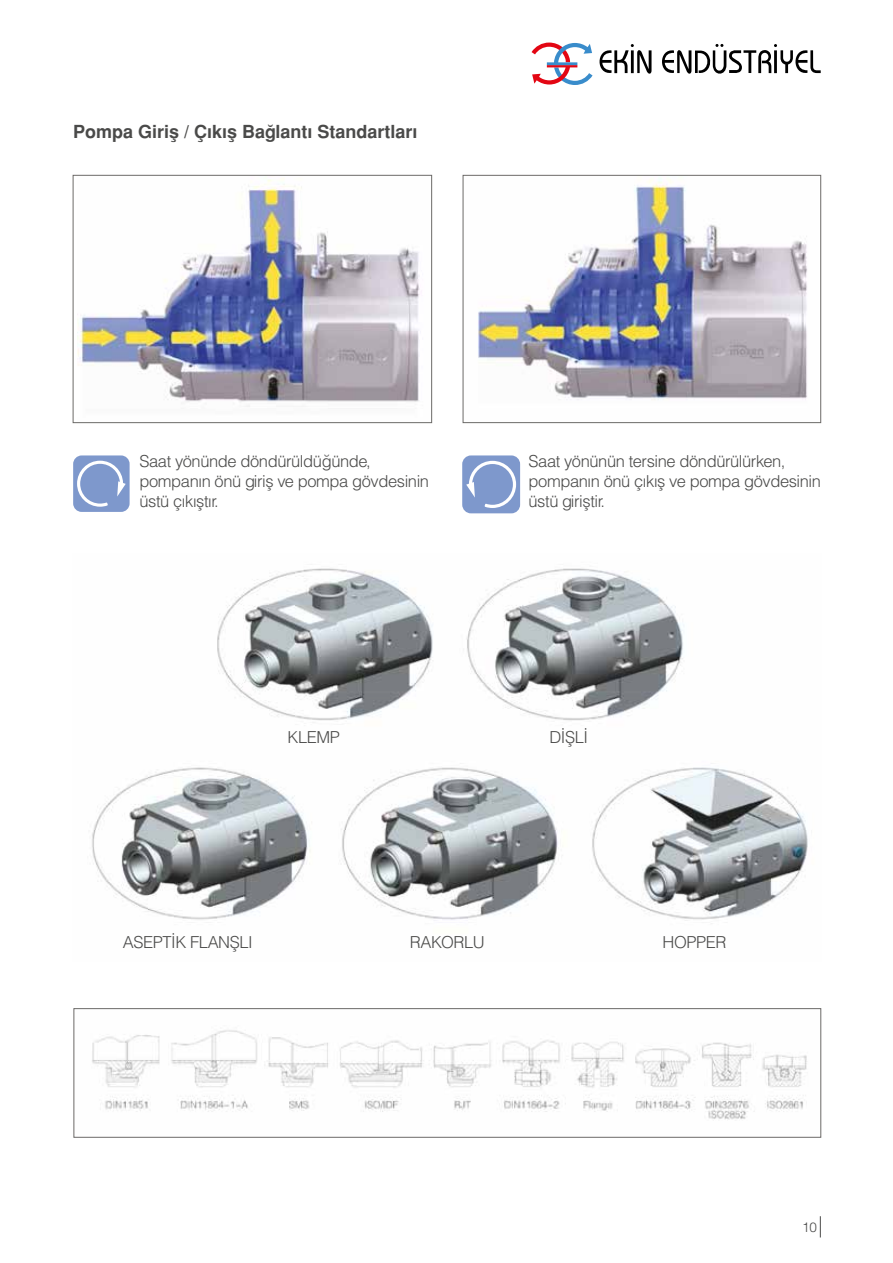
<style>
.page{position:relative;width:893px;height:1263px;background:#fff}
.page>*{position:absolute;margin:0;border:0;box-sizing:border-box;transform-origin:0 0}
.t1{font:700 18px "Helvetica Tr";color:#4a4a49}
.t2{font:16.5px/19.8px "Helvetica Light Normal Tr";letter-spacing:-.025em;color:#4a4a49}
.t3{font:13.5px "Helvetica Light Normal Tr";color:#4a4a49}
</style>
<div class="page">
<svg style="left:820px;top:1216px;width:1px;height:21px"></svg>
<svg style="left:531px;top:43px;width:290px;height:42px"></svg>
<img style="left:77px;top:178px;width:345px;height:229px">
<div style="left:73px;top:175px;width:359px;height:248px;border:1px solid #6c6a68"></div>
<img style="left:478px;top:179px;width:329px;height:221px">
<div style="left:463px;top:175px;width:358px;height:248px;border:1px solid #6c6a68"></div>
<img style="left:92px;top:1030px;width:715px;height:90px">
<div style="left:74px;top:1008px;width:747px;height:130px;border:1px solid #6c6a68"></div>
<div style="left:462px;top:455px;width:58px;height:58px;background:#7e98cc;border-radius:9px"></div>
<svg style="left:466px;top:461px;width:50px;height:47px"></svg>
<div style="left:73px;top:455px;width:57px;height:57px;background:#7e98cc;border-radius:8px"></div>
<svg style="left:77px;top:461px;width:49px;height:46px"></svg>
<img style="left:92px;top:568px;width:716px;height:356px">
<p class="t1" style="left:73px;top:121px;width:346px">Pompa Giriş / Çıkış Bağlantı Standartları</p>
<p class="t2" style="left:139px;top:451px;width:291px">Saat yönünde döndürüldüğünde, pompanın önü giriş ve pompa gövdesinin üstü çıkıştır.</p>
<p class="t2" style="left:529px;top:451px;width:294px">Saat yönünün tersine döndürülürken, pompanın önü çıkış ve pompa gövdesinin üstü giriştir.</p>
<p class="t2" style="left:287px;top:726px;width:54px">KLEMP</p>
<p class="t2" style="left:549px;top:726px;width:37px">DİŞLİ</p>
<p class="t2" style="left:123px;top:932px;width:131px">ASEPTİ K FLANŞLI</p>
<p class="t2" style="left:410px;top:932px;width:77px">RAKORLU</p>
<p class="t2" style="left:662px;top:932px;width:65px">HOPPER</p>
<p class="t3" style="left:802px;top:1218px;width:17px">10</p>
</div>
